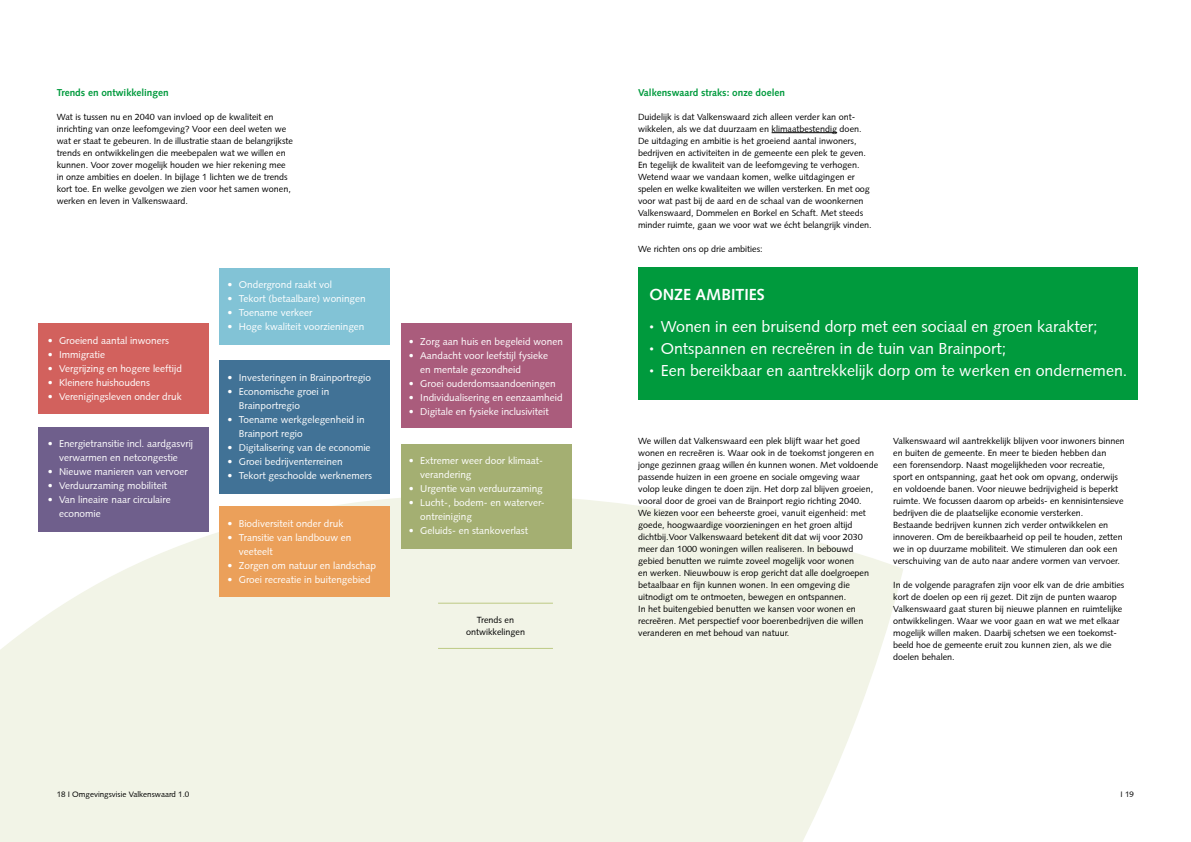
<style>
.page{position:relative;width:1191px;height:842px;background:#fff}
.page>*{position:absolute;margin:0;border:0;box-sizing:border-box;transform-origin:0 0}
.Bullits{font:16px "Syntax";color:#fff}
.t1{font:700 16px "Syntax";color:#fff}
.Bullits-2{font:10px/14px "Syntax";color:#fff}
.t2{font:700 10px "Syntax";color:#009a3d}
.fotobijschrift{font:9px/12px "Syntax";color:#000}
.t3{font:8px "Syntax";color:#000}
.s1{font-size:9px}
</style>
<div class="page">
<svg style="left:0;top:394px;width:903px;height:448px;fill:#f2f4e7"></svg>
<div style="left:38px;top:323px;width:170px;height:91px;background:#d2615d"></div>
<div style="left:38px;top:427px;width:170px;height:105px;background:#6f5f8c"></div>
<div style="left:220px;top:268px;width:170px;height:76px;background:#82c3d6"></div>
<div style="left:220px;top:360px;width:170px;height:134px;background:#417296"></div>
<div style="left:220px;top:507px;width:170px;height:90px;background:#eba05a"></div>
<div style="left:401px;top:323px;width:170px;height:105px;background:#aa5c7c"></div>
<div style="left:401px;top:444px;width:170px;height:105px;background:#a4af72"></div>
<div style="left:638px;top:268px;width:499px;height:132px;background:#009a3d"></div>
<hr style="left:438px;top:648px;width:115px;height:1px;background:#bdca85">
<hr style="left:438px;top:603px;width:115px;height:1px;background:#bdca85">
<hr style="left:771px;top:132px;width:66px;height:1px;background:#000">
<h6 class="t2" style="left:57px;top:87px;width:113px">Trends en ontwikkelingen</h6>
<p class="fotobijschrift" style="left:57px;top:111px;width:238px">Wat is tussen nu en 2040 van invloed op de kwaliteit en inrichting van onze leefomgeving? Voor een deel weten we wat er staat te gebeuren. In de illustratie staan de belangrijkste trends en ontwikkelingen die meebepalen wat we willen en kunnen. Voor zover mogelijk houden we hier rekening mee</p>
<p class="fotobijschrift" style="left:57px;top:171px;width:236px">in onze ambities en doelen. In bijlage 1 lichten we de trends kort toe. En welke gevolgen we zien voor het samen wonen, werken en leven in Valkenswaard.</p>
<p class="Bullits-2" style="left:48px;top:333px;width:123px">• Groeiend aantal inwoners</p>
<p class="Bullits-2" style="left:48px;top:347px;width:59px">• Immigratie</p>
<p class="Bullits-2" style="left:48px;top:361px;width:136px">• Vergrijzing en hogere leeftijd</p>
<p class="Bullits-2" style="left:48px;top:375px;width:104px">• Kleinere huishoudens</p>
<p class="Bullits-2" style="left:48px;top:389px;width:135px">• Verenigingsleven onder druk</p>
<p class="Bullits-2" style="left:48px;top:437px;width:147px;text-align:center">• Energietransitie incl. aardgasvrij verwarmen en netcongestie</p>
<p class="Bullits-2" style="left:48px;top:465px;width:142px">• Nieuwe manieren van vervoer</p>
<p class="Bullits-2" style="left:48px;top:479px;width:121px">• Verduurzaming mobiliteit</p>
<p class="Bullits-2" style="left:59px;top:493px;width:113px;text-indent:-11px">• Van lineaire naar circulaire economie</p>
<p class="Bullits-2" style="left:227px;top:278px;width:106px">• Ondergrond raakt vol</p>
<p class="Bullits-2" style="left:227px;top:292px;width:140px">• Tekort (betaalbare) woningen</p>
<p class="Bullits-2" style="left:227px;top:306px;width:86px">• Toename verkeer</p>
<p class="Bullits-2" style="left:227px;top:320px;width:138px">• Hoge kwaliteit voorzieningen</p>
<p class="Bullits-2" style="left:227px;top:370px;width:145px">• Investeringen in Brainportregio</p>
<p class="Bullits-2" style="left:239px;top:384px;width:92px;text-indent:-11px">• Economische groei in<br>Brainportregio</p>
<p class="Bullits-2" style="left:227px;top:412px;width:139px">• Toename werkgelegenheid in</p>
<p class="Bullits-2" style="left:239px;top:426px;width:65px">Brainport regio</p>
<p class="Bullits-2" style="left:227px;top:440px;width:145px">• Digitalisering van de economie</p>
<p class="Bullits-2" style="left:227px;top:454px;width:117px">• Groei bedrijventerreinen</p>
<p class="Bullits-2" style="left:227px;top:468px;width:146px">• Tekort geschoolde werknemers</p>
<p class="Bullits-2" style="left:227px;top:517px;width:117px">• Biodiversiteit onder druk</p>
<p class="Bullits-2" style="left:239px;top:531px;width:114px;text-indent:-11px">• Transitie van landbouw en veeteelt</p>
<p class="Bullits-2" style="left:227px;top:559px;width:150px">• Zorgen om natuur en landschap</p>
<p class="Bullits-2" style="left:227px;top:573px;width:145px">• Groei recreatie in buitengebied</p>
<p class="Bullits-2" style="left:409px;top:334px;width:155px">• Zorg aan huis en begeleid wonen</p>
<p class="Bullits-2" style="left:409px;top:348px;width:141px">• Aandacht voor leefstijl fysieke</p>
<p class="Bullits-2" style="left:420px;top:362px;width:102px">en mentale gezondheid</p>
<p class="Bullits-2" style="left:409px;top:376px;width:148px">• Groei ouderdomsaandoeningen</p>
<p class="Bullits-2" style="left:409px;top:390px;width:155px">• Individualisering en eenzaamheid</p>
<p class="Bullits-2" style="left:409px;top:404px;width:141px">• Digitale en fysieke inclusiviteit</p>
<p class="Bullits-2" style="left:420px;top:454px;width:124px;text-indent:-11px">• Extremer weer door klimaat&shy;verandering</p>
<p class="Bullits-2" style="left:409px;top:482px;width:135px">• Urgentie van verduurzaming</p>
<p class="Bullits-2" style="left:420px;top:496px;width:126px;text-indent:-11px">• Lucht-, bodem- en waterver&shy;ontreiniging</p>
<p class="Bullits-2" style="left:409px;top:524px;width:121px">• Geluids- en stankoverlast</p>
<p class="fotobijschrift" style="left:477px;top:614px;width:39px">Trends en</p>
<p class="fotobijschrift" style="left:466px;top:626px;width:61px">ontwikkelingen</p>
<p class="t3" style="left:57px;top:789px;width:134px">18 I Omgevingsvisie Valkenswaard 1.0</p>
<h6 class="t2" style="left:638px;top:87px;width:149px">Valkenswaard straks: onze doelen</h6>
<p class="fotobijschrift" style="left:638px;top:111px;width:219px">Duidelijk is dat Valkenswaard zich alleen verder kan ont-</p>
<p class="fotobijschrift" style="left:638px;top:123px;width:225px">wikkelen, als we dat duurzaam en klimaatbestendig doen.</p>
<p class="fotobijschrift" style="left:638px;top:135px;width:230px">De uitdaging en ambitie is het groeiend aantal inwoners, bedrijven en activiteiten in de gemeente een plek te geven.</p>
<p class="fotobijschrift" style="left:638px;top:159px;width:235px">En tegelijk de kwaliteit van de leefomgeving te verhogen.<br>Wetend waar we vandaan komen, welke uitdagingen er spelen en welke kwaliteiten we willen versterken. En met oog voor wat past bij de aard en de schaal van de woonkernen Valkenswaard, Dommelen en Borkel en Schaft. Met steeds minder ruimte, gaan we voor wat we écht belangrijk vinden.</p>
<p class="fotobijschrift" style="left:638px;top:243px;width:126px">We richten ons op drie ambities:</p>
<p class="t1" style="left:649px;top:285px;width:117px">ONZE AMBITIES</p>
<p class="Bullits" style="left:649px;top:317px;width:450px"><span class="s1">•</span> Wonen in een bruisend dorp met een sociaal en groen karakter;</p>
<p class="Bullits" style="left:649px;top:339px;width:358px"><span class="s1">•</span> Ontspannen en recreëren in de tuin van Brainport;</p>
<p class="Bullits" style="left:649px;top:361px;width:479px"><span class="s1">•</span> Een bereikbaar en aantrekkelijk dorp om te werken en ondernemen.</p>
<p class="fotobijschrift" style="left:638px;top:435px;width:241px">We willen dat Valkenswaard een plek blijft waar het goed wonen en recreëren is. Waar ook in de toekomst jongeren en jonge gezinnen graag willen én kunnen wonen. Met voldoende passende huizen in een groene en sociale omgeving waar volop leuke dingen te doen zijn. Het dorp zal blijven groeien, vooral door de groei van de Brainport regio richting 2040.</p>
<p class="fotobijschrift" style="left:638px;top:507px;width:229px">We kiezen voor een beheerste groei, vanuit eigenheid: met goede, hoogwaardige voorzieningen en het groen altijd dichtbij.Voor Valkenswaard betekent dit dat wij voor 2030 meer dan 1000 woningen willen realiseren. In bebouwd gebied benutten we ruimte zoveel mogelijk voor wonen</p>
<p class="fotobijschrift" style="left:638px;top:567px;width:232px">en werken. Nieuwbouw is erop gericht dat alle doelgroepen betaalbaar en fijn kunnen wonen. In een omgeving die uitnodigt om te ontmoeten, bewegen en ontspannen.</p>
<p class="fotobijschrift" style="left:638px;top:603px;width:227px">In het buitengebied benutten we kansen voor wonen en recreëren. Met perspectief voor boerenbedrijven die willen veranderen en met behoud van natuur.</p>
<p class="fotobijschrift" style="left:893px;top:435px;width:233px">Valkenswaard wil aantrekkelijk blijven voor inwoners binnen en buiten de gemeente. En meer te bieden hebben dan</p>
<p class="fotobijschrift" style="left:893px;top:459px;width:213px">een forensendorp. Naast mogelijkheden voor recreatie,</p>
<p class="fotobijschrift" style="left:893px;top:471px;width:226px">sport en ontspanning, gaat het ook om opvang, onderwijs</p>
<p class="fotobijschrift" style="left:893px;top:483px;width:232px">en voldoende banen. Voor nieuwe bedrijvigheid is beperkt ruimte. We focussen daarom op arbeids- en kennisintensieve bedrijven die de plaatselijke economie versterken.</p>
<p class="fotobijschrift" style="left:893px;top:519px;width:231px">Bestaande bedrijven kunnen zich verder ontwikkelen en innoveren. Om de bereikbaarheid op peil te houden, zetten we in op duurzame mobiliteit. We stimuleren dan ook een verschuiving van de auto naar andere vormen van vervoer.</p>
<p class="fotobijschrift" style="left:893px;top:579px;width:233px">In de volgende paragrafen zijn voor elk van de drie ambities kort de doelen op een rij gezet. Dit zijn de punten waarop Valkenswaard gaat sturen bij nieuwe plannen en ruimtelijke ontwikkelingen. Waar we voor gaan en wat we met elkaar mogelijk willen maken. Daarbij schetsen we een toekomst-</p>
<p class="fotobijschrift" style="left:893px;top:639px;width:220px">beeld hoe de gemeente eruit zou kunnen zien, als we die doelen behalen.</p>
<p class="t3" style="left:1120px;top:789px;width:15px">I 19</p>
</div>
